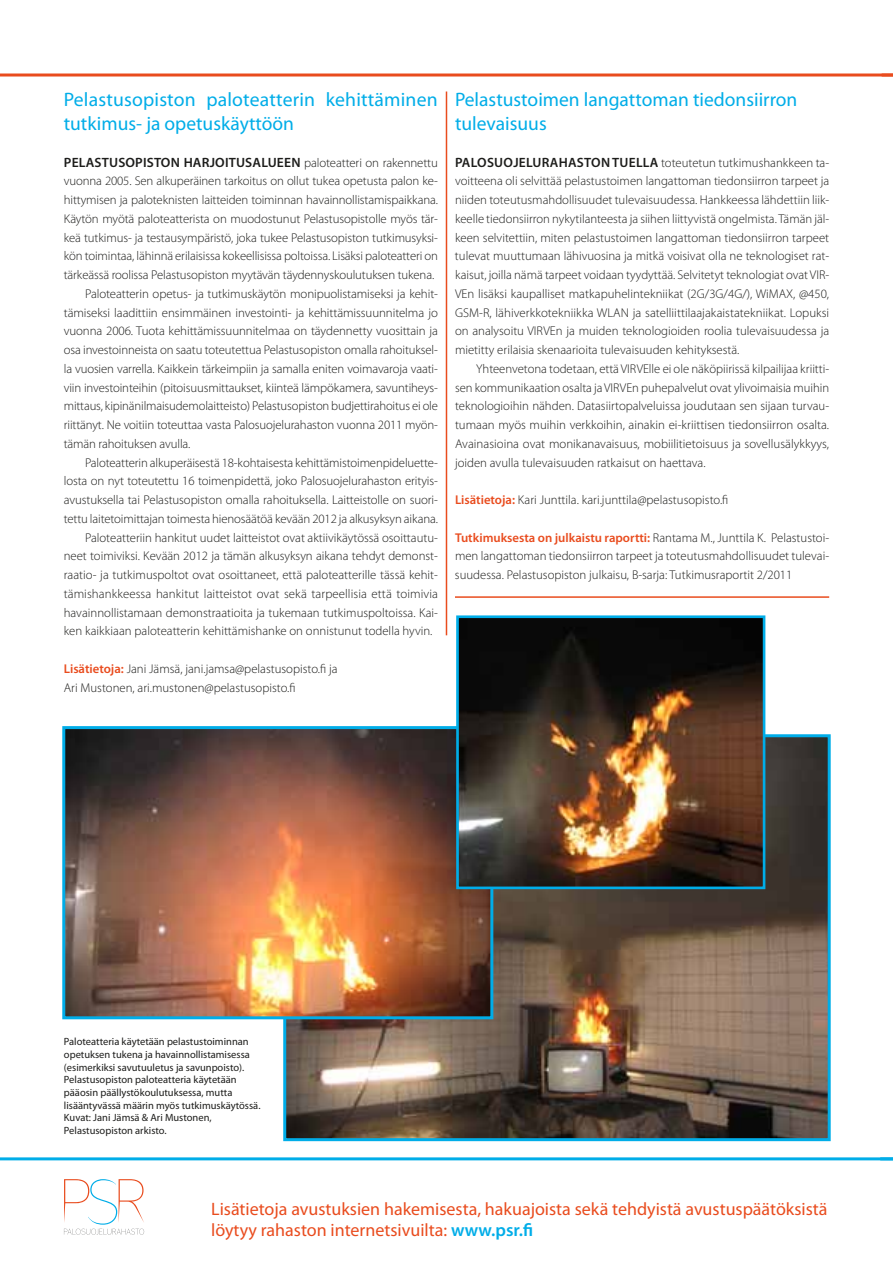
<style>
.page{position:relative;width:893px;height:1263px;background:#fff}
.page>*{position:absolute;margin:0;border:0;box-sizing:border-box;transform-origin:0 0}
.t1{font:19.5px/23.4px "Myriad Pro";color:#00ade8}
.t2{font:18px/21px "Myriad Pro";color:#e94c1e}
.t3{font:600 13.5px "Myriad Pro";letter-spacing:.01em;color:#1d1d1b}
.t4{font:300 12.75px/18.8px "Myriad Pro";letter-spacing:-.01em;color:#1d1d1b;text-align:justify}
.t5{font:10.5px/12.6px "Myriad Pro";color:#1d1d1b}
.s1{font-weight:600;font-size:13.5px}
.s2{font-weight:600;color:#e94c1e}
.s3{font-weight:600;color:#00ade8}
</style>
<div class="page">
<svg style="left:64px;top:1179px;width:80px;height:55px"></svg>
<hr style="left:0;top:1157px;width:893px;height:3px;background:#00ade8">
<svg style="left:880px;top:1157px;width:13px;height:1px"></svg>
<hr style="left:446px;top:92px;width:1px;height:543px;background:#e94c1e">
<img style="left:287px;top:738px;width:540px;height:399px">
<div style="left:283px;top:734px;width:548px;height:407px;border:3px solid #00ade8"></div>
<img style="left:66px;top:730px;width:423px;height:285px">
<div style="left:62px;top:726px;width:431px;height:293px;border:3px solid #00ade8"></div>
<img style="left:460px;top:619px;width:301px;height:266px">
<div style="left:456px;top:615px;width:309px;height:274px;border:3px solid #00ade8"></div>
<hr style="left:455px;top:596px;width:374px;height:2px;background:#e94c1e">
<hr style="left:0;top:74px;width:893px;height:3px;background:#e94c1e">
<h1 class="t1" style="left:64px;top:88px;width:375px">Pelastusopiston paloteatterin kehittäminen tutkimus- ja opetuskäyttöön</h1>
<p class="t3" style="left:64px;top:153px;width:40px">PELASTUS</p>
<p class="t3" style="left:126px;top:153px;width:17px">OPIST</p>
<p class="t3" style="left:161px;top:153px;width:72px">ON HARJOITUS</p>
<p class="t3" style="left:253px;top:153px;width:17px">ALUEE</p>
<p class="t4" style="left:291px;top:153px;width:148px"><span class="s1">N</span> paloteatteri on rakennettu</p>
<p class="t4" style="left:64px;top:172px;width:376px">vuonna 2005. Sen alkuperäinen tarkoitus on ollut tukea opetusta palon ke-</p>
<p class="t4" style="left:64px;top:190px;width:376px">hittymisen ja paloteknisten laitteiden toiminnan havainnollistamispaikkana.</p>
<p class="t4" style="left:64px;top:209px;width:376px">Käytön myötä paloteatterista on muodostunut Pelastusopistolle myös tär-</p>
<p class="t4" style="left:64px;top:228px;width:376px">keä tutkimus- ja testausympäristö, joka tukee Pelastusopiston tutkimusyksi-</p>
<p class="t4" style="left:64px;top:247px;width:376px">kön toimintaa, lähinnä erilaisissa kokeellisissa poltoissa. Lisäksi paloteatteri on</p>
<p class="t4" style="left:64px;top:265px;width:372px">tärkeässä roolissa Pelastusopiston myytävän täydennyskoulutuksen tukena.</p>
<p class="t4" style="left:85px;top:284px;width:354px">Paloteatterin opetus- ja tutkimuskäytön monipuolistamiseksi ja kehit-</p>
<p class="t4" style="left:64px;top:303px;width:376px">tämiseksi laadittiin ensimmäinen investointi- ja kehittämissuunnitelma jo</p>
<p class="t4" style="left:64px;top:322px;width:376px">vuonna 2006. Tuota kehittämissuunnitelmaa on täydennetty vuosittain ja</p>
<p class="t4" style="left:64px;top:340px;width:376px">osa investoinneista on saatu toteutettua Pelastusopiston omalla rahoituksel-</p>
<p class="t4" style="left:64px;top:359px;width:376px">la vuosien varrella. Kaikkein tärkeimpiin ja samalla eniten voimavaroja vaati-</p>
<p class="t4" style="left:64px;top:378px;width:376px">viin investointeihin (pitoisuusmittaukset, kiinteä lämpökamera, savuntiheys-</p>
<p class="t4" style="left:64px;top:397px;width:376px">mittaus, kipinänilmaisudemolaitteisto) Pelastusopiston budjettirahoitus ei ole</p>
<p class="t4" style="left:64px;top:415px;width:376px">riittänyt. Ne voitiin toteuttaa vasta Palosuojelurahaston vuonna 2011 myön-</p>
<p class="t4" style="left:64px;top:434px;width:128px">tämän rahoituksen avulla.</p>
<p class="t4" style="left:85px;top:453px;width:354px">Paloteatterin alkuperäisestä 18-kohtaisesta kehittämistoimenpideluette-</p>
<p class="t4" style="left:64px;top:472px;width:376px">losta on nyt toteutettu 16 toimenpidettä, joko Palosuojelurahaston erityis-</p>
<p class="t4" style="left:64px;top:490px;width:376px">avustuksella tai Pelastusopiston omalla rahoituksella. Laitteistolle on suori-</p>
<p class="t4" style="left:64px;top:509px;width:376px">tettu laitetoimittajan toimesta hienosäätöä kevään 2012 ja alkusyksyn aikana.</p>
<p class="t4" style="left:85px;top:528px;width:354px">Paloteatteriin hankitut uudet laitteistot ovat aktiivikäytössä osoittautu-</p>
<p class="t4" style="left:64px;top:547px;width:376px">neet toimiviksi. Kevään 2012 ja tämän alkusyksyn aikana tehdyt demonst-</p>
<p class="t4" style="left:64px;top:565px;width:376px">raatio- ja tutkimuspoltot ovat osoittaneet, että paloteatterille tässä kehit-</p>
<p class="t4" style="left:64px;top:584px;width:376px">tämishankkeessa hankitut laitteistot ovat sekä tarpeellisia että toimivia</p>
<p class="t4" style="left:64px;top:603px;width:376px">havainnollistamaan demonstraatioita ja tukemaan tutkimuspoltoissa. Kai-</p>
<p class="t4" style="left:64px;top:622px;width:370px">ken kaikkiaan paloteatterin kehittämishanke on onnistunut todella hyvin.</p>
<p class="t4" style="left:64px;top:659px;width:275px"><span class="s2">LISÄTIETOJA:</span> Jani Jämsä, jani.jamsa@pelastusopisto.fi ja<br>Ari Mustonen, ari.mustonen@pelastusopisto.fi</p>
<h1 class="t1" style="left:455px;top:88px;width:344px">Pelastustoimen langattoman tiedonsiirron tulevaisuus</h1>
<p class="t3" style="left:455px;top:153px;width:67px">PALOSU OJELUR</p>
<p class="t3" style="left:550px;top:153px;width:71px">AHASTON TUELL</p>
<p class="t4" style="left:455px;top:153px;width:376px;text-indent:195px"><span class="s1">A</span> toteutetun tutkimushankkeen ta&shy;voitteena oli selvittää pelastustoimen langattoman tiedonsiirron tarpeet ja niiden toteutusmahdollisuudet tulevaisuudessa. Hankkeessa lähdettiin liik&shy;keelle tiedonsiirron nykytilanteesta ja siihen liittyvistä ongelmista. Tämän jäl&shy;keen selvitettiin, miten pelastustoimen langattoman tiedonsiirron tarpeet tulevat muuttumaan lähivuosina ja mitkä voisivat olla ne teknologiset rat&shy;kaisut, joilla nämä tarpeet voidaan tyydyttää. Selvitetyt teknologiat ovat VIR-VEn lisäksi kaupalliset matkapuhelintekniikat (2G/3G/4G/), WiMAX, @450, GSM-R, lähiverkkotekniikka WLAN ja satelliittilaajakaistatekniikat. Lopuksi on analysoitu VIRVEn ja muiden teknologioiden roolia tulevaisuudessa ja mietitty erilaisia skenaarioita tulevaisuuden kehityksestä.</p>
<p class="t4" style="left:455px;top:359px;width:376px;text-indent:21px">Yhteenvetona todetaan, että VIRVElle ei ole näköpiirissä kilpailijaa kriitti&shy;sen kommunikaation osalta ja VIRVEn puhepalvelut ovat ylivoimaisia muihin teknologioihin nähden. Datasiirtopalveluissa joudutaan sen sijaan turvau&shy;tumaan myös muihin verkkoihin, ainakin ei-kriittisen tiedonsiirron osalta.<br>Avainasioina ovat monikanavaisuus, mobiilitietoisuus ja sovellusälykkyys, joiden avulla tulevaisuuden ratkaisut on haettava.</p>
<p class="t4" style="left:455px;top:490px;width:275px"><span class="s2">LISÄTIETOJA:</span> Kari Junttila. kari.junttila@pelastusopisto.fi</p>
<p class="t4" style="left:455px;top:528px;width:376px"><span class="s2">TUTKIMUKSESTA ON JULKAISTU RAPORTTI:</span> Rantama M., Junttila K. Pelastustoi&shy;men langattoman tiedonsiirron tarpeet ja toteutusmahdollisuudet tulevai&shy;suudessa. Pelastusopiston julkaisu, B-sarja: Tutkimusraportit 2/2011</p>
<p class="t5" style="left:64px;top:1035px;width:198px">Paloteatteria käytetään pelastustoiminnan opetuksen tukena ja havainnollistamisessa (esimerkiksi savutuuletus ja savunpoisto).<br>Pelastusopiston paloteatteria käytetään pääosin päällystökoulutuksessa, mutta lisääntyvässä määrin myös tutkimuskäytössä.<br>Kuvat: Jani Jämsä &amp; Ari Mustonen, Pelastusopiston arkisto.</p>
<h2 class="t2" style="left:211px;top:1198px;width:618px">Lisätietoja avustuksien hakemisesta, hakuajoista sekä tehdyistä avustuspäätöksistä löytyy rahaston internetsivuilta: <span class="s3">WWW.PSR.FI</span></h2>
</div>
